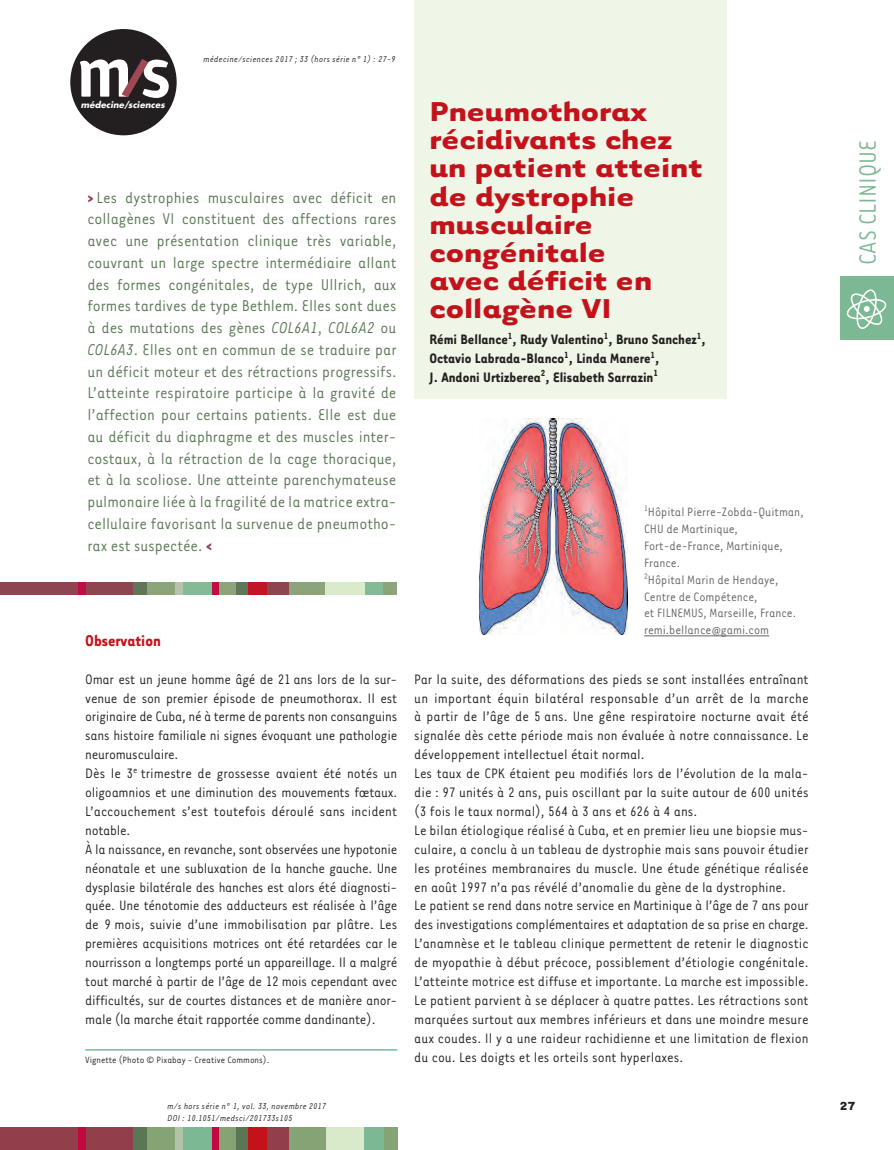
<style>
.page{position:relative;width:894px;height:1150px;background:#fff}
.page>*{position:absolute;margin:0;border:0;box-sizing:border-box;transform-origin:0 0}
.t1{font:700 31.5px/28.2px "Tarzana Wide";color:#c4121a}
.t2{font:27px "Tarzana Narrow";color:#7db894}
.t3{font:18px/21.8px "Tarzana Narrow";color:#5a7755;text-align:justify}
.t4{font:700 18px "Tarzana Narrow";color:#c4121a}
.t5{font:15.75px/18.9px "Tarzana Narrow";color:#231f20}
.t6{font:700 15.75px/18.9px "Tarzana Narrow";color:#231f20}
.t7{font:13.95px/17px "Tarzana Narrow";color:#636366}
.t8{font:700 13.5px "Tarzana Wide";color:#231f20}
.t9{font:10.5px "Tarzana Narrow";color:#231f20}
.t10{font:italic 9.75px/11.7px "Tarzana Narrow";letter-spacing:.025em;color:#231f20}
.t11{font:italic 700 8.55px "Futura";letter-spacing:.01em;color:#fff}
.s1{font-weight:700;color:#913f4b}
.s2{font-style:italic}
</style>
<div class="page">
<div style="left:70px;top:29px;width:107px;height:106px;background:#231f20;border-radius:50%"></div>
<svg style="left:80px;top:59px;width:89px;height:39px"></svg>
<div style="left:0;top:1127px;width:134px;height:23px;background:#913f4b"></div>
<div style="left:235px;top:1127px;width:13px;height:23px;background:#5a7755"></div>
<div style="left:78px;top:1127px;width:7px;height:23px;background:#c40941"></div>
<div style="left:133px;top:1127px;width:22px;height:23px;background:#5a7755"></div>
<div style="left:147px;top:1127px;width:30px;height:23px;background:#86a375"></div>
<div style="left:175px;top:1127px;width:9px;height:23px;background:#b3c3aa"></div>
<div style="left:183px;top:1127px;width:30px;height:23px;background:#7db894"></div>
<div style="left:217px;top:1127px;width:19px;height:23px;background:#86a375"></div>
<div style="left:213px;top:1127px;width:6px;height:23px;background:#c40941"></div>
<div style="left:248px;top:1127px;width:27px;height:23px;background:#c4121a"></div>
<div style="left:287px;top:1127px;width:39px;height:23px;background:#86a375"></div>
<div style="left:267px;top:1127px;width:21px;height:23px;background:#913f4b"></div>
<div style="left:326px;top:1127px;width:38px;height:23px;background:#d9eaca"></div>
<div style="left:364px;top:1127px;width:20px;height:23px;background:#7db894"></div>
<div style="left:383px;top:1127px;width:14px;height:23px;background:#86a375"></div>
<div style="left:840px;top:276px;width:53px;height:64px;background:#7db894"></div>
<svg style="left:846px;top:289px;width:41px;height:40px"></svg>
<div style="left:414px;top:0;width:312px;height:399px;background:#eff6e8"></div>
<div style="left:0;top:582px;width:134px;height:13px;background:#8d454f"></div>
<div style="left:133px;top:582px;width:17px;height:13px;background:#5f7659"></div>
<div style="left:235px;top:582px;width:13px;height:13px;background:#5f7659"></div>
<div style="left:147px;top:582px;width:29px;height:13px;background:#8ba479"></div>
<div style="left:181px;top:582px;width:32px;height:13px;background:#84ba95"></div>
<div style="left:364px;top:582px;width:20px;height:13px;background:#84ba95"></div>
<div style="left:217px;top:582px;width:19px;height:13px;background:#8ba479"></div>
<div style="left:383px;top:582px;width:14px;height:13px;background:#8ba479"></div>
<div style="left:287px;top:582px;width:38px;height:13px;background:#8ba479"></div>
<div style="left:325px;top:582px;width:39px;height:13px;background:#daebcb"></div>
<div style="left:176px;top:582px;width:7px;height:13px;background:#b6c4ad"></div>
<div style="left:78px;top:582px;width:7px;height:13px;background:#c10d45"></div>
<div style="left:213px;top:582px;width:6px;height:13px;background:#c10d45"></div>
<div style="left:248px;top:582px;width:27px;height:13px;background:#c11527"></div>
<div style="left:267px;top:582px;width:21px;height:13px;background:#8d454f"></div>
<hr style="left:644px;top:635px;width:125px;height:1px;background:#636366">
<img style="left:479px;top:419px;width:148px;height:215px">
<hr style="left:85px;top:1049px;width:312px;height:1px;background:#7db894">
<p class="t10" style="left:203px;top:54px;width:193px">médecine/sciences 2017 ; 33 (hors série n° 1) : 27-9</p>
<p class="t11" style="left:81px;top:100px;width:85px">médecine/sciences</p>
<h1 class="t1" style="left:429px;top:101px;width:275px">Pneumothorax récidivants chez un patient atteint de dystrophie musculaire congénitale<br>avec déficit en collagène VI</h1>
<p class="t6" style="left:429px;top:331px;width:277px">Rémi Bellance<sup>1</sup>, Rudy Valentino<sup>1</sup>, Bruno Sanchez<sup>1</sup>,<br>Octavio Labrada-Blanco<sup>1</sup>, Linda Manere<sup>1</sup>,<br>J. Andoni Urtizberea<sup>2</sup>, Elisabeth Sarrazin<sup>1</sup></p>
<p class="t3" style="left:87px;top:188px;width:310px"><span class="s1">&gt;</span> Les dystrophies musculaires avec déficit en collagènes VI constituent des affections rares avec une présentation clinique très variable, couvrant un large spectre intermédiaire allant des formes congénitales, de type Ullrich, aux formes tardives de type Bethlem. Elles sont dues à des mutations des gènes <span class="s2">COL6A1</span>, <span class="s2">COL6A2</span> ou <span class="s2">COL6A3</span>. Elles ont en commun de se traduire par un déficit moteur et des rétractions progressifs.<br>L’atteinte respiratoire participe à la gravité de l’affection pour certains patients. Elle est due au déficit du diaphragme et des muscles inter&shy;costaux, à la rétraction de la cage thoracique, et à la scoliose. Une atteinte parenchymateuse pulmonaire liée à la fragilité de la matrice extra&shy;cellulaire favorisant la survenue de pneumotho&shy;rax est suspectée. <span class="s1">&lt;</span></p>
<p class="t7" style="left:644px;top:504px;width:161px"><sup>1</sup>Hôpital Pierre-Zobda-Quitman,<br>CHU de Martinique,<br>Fort-de-France, Martinique,<br>France.<br><sup>2</sup>Hôpital Marin de Hendaye,<br>Centre de Compétence,<br>et FILNEMUS, Marseille, France. remi.bellance@gami.com</p>
<p class="t4" style="left:85px;top:634px;width:77px">Observation</p>
<p class="t5" style="left:85px;top:671px;width:313px">Omar est un jeune homme âgé de 21 ans lors de la sur&shy;venue de son premier épisode de pneumothorax. Il est originaire de Cuba, né à terme de parents non consanguins sans histoire familiale ni signes évoquant une pathologie neuromusculaire.<br>Dès le 3<sup>e</sup> trimestre de grossesse avaient été notés un oligoamnios et une diminution des mouvements fœtaux.<br>L’accouchement s’est toutefois déroulé sans incident notable.<br>À la naissance, en revanche, sont observées une hypotonie néonatale et une subluxation de la hanche gauche. Une dysplasie bilatérale des hanches est alors été diagnosti&shy;quée. Une ténotomie des adducteurs est réalisée à l’âge de 9 mois, suivie d’une immobilisation par plâtre. Les premières acquisitions motrices ont été retardées car le nourrisson a longtemps porté un appareillage. Il a malgré tout marché à partir de l’âge de 12 mois cependant avec difficultés, sur de courtes distances et de manière anor&shy;male (la marche était rapportée comme dandinante).</p>
<p class="t5" style="left:414px;top:671px;width:396px">Par la suite, des déformations des pieds se sont installées entraînant un important équin bilatéral responsable d’un arrêt de la marche à partir de l’âge de 5 ans. Une gêne respiratoire nocturne avait été signalée dès cette période mais non évaluée à notre connaissance. Le développement intellectuel était normal.<br>Les taux de CPK étaient peu modifiés lors de l’évolution de la mala&shy;die : 97 unités à 2 ans, puis oscillant par la suite autour de 600 unités (3 fois le taux normal), 564 à 3 ans et 626 à 4 ans.<br>Le bilan étiologique réalisé à Cuba, et en premier lieu une biopsie mus&shy;culaire, a conclu à un tableau de dystrophie mais sans pouvoir étudier les protéines membranaires du muscle. Une étude génétique réalisée en août 1997 n’a pas révélé d’anomalie du gène de la dystrophine.<br>Le patient se rend dans notre service en Martinique à l’âge de 7 ans pour des investigations complémentaires et adaptation de sa prise en charge.<br>L’anamnèse et le tableau clinique permettent de retenir le diagnostic de myopathie à début précoce, possiblement d’étiologie congénitale.<br>L’atteinte motrice est diffuse et importante. La marche est impossible.<br>Le patient parvient à se déplacer à quatre pattes. Les rétractions sont marquées surtout aux membres inférieurs et dans une moindre mesure aux coudes. Il y a une raideur rachidienne et une limitation de flexion du cou. Les doigts et les orteils sont hyperlaxes.</p>
<p class="t9" style="left:85px;top:1057px;width:185px">Vignette (Photo © Pixabay - Creative Commons).</p>
<p class="t10" style="left:167px;top:1101px;width:160px">m/s hors série n° 1, vol. 33, novembre 2017<br>DOI : 10.1051/medsci/201733s105</p>
<h2 class="t2" style="left:858px;top:265px;width:126px;rotate:-90deg">CAS CLINIQUE</h2>
<p class="t8" style="left:839px;top:1101px;width:18px">27</p>
</div>
